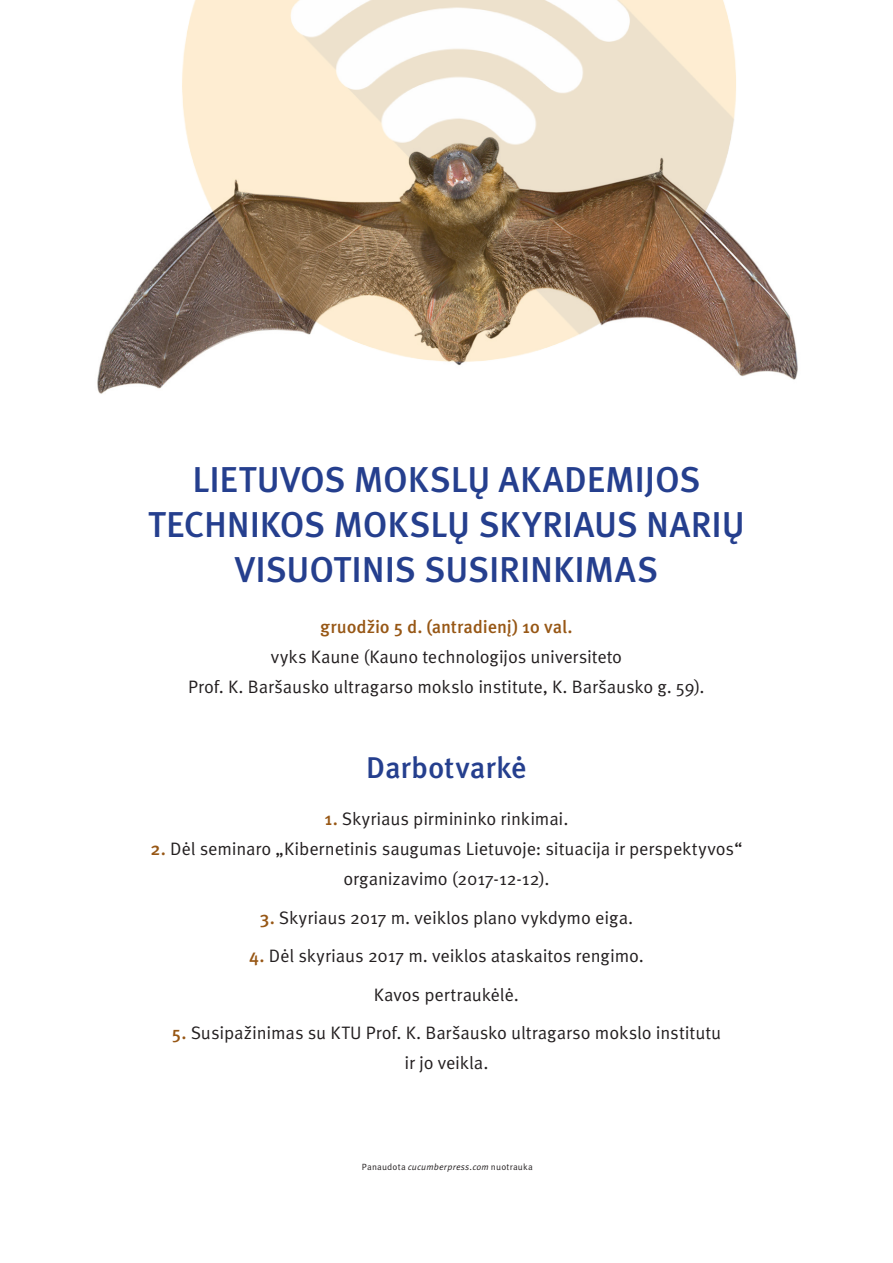
<style>
.page{position:relative;width:893px;height:1263px;background:#fff}
.page>*{position:absolute;margin:0;border:0;box-sizing:border-box;transform-origin:0 0}
.t1{font:500 36px/45px "Meta Pro";letter-spacing:-.005em;color:#253f8e;text-align:center}
.t2{font:500 30px "Meta Pro";letter-spacing:-.005em;color:#253f8e}
.t3{font:18px/30px "Meta Pro";letter-spacing:-.01em;color:#231f20;text-align:center}
.t4{font:500 18px "Meta Pro";letter-spacing:-.005em;color:#975715}
.t5{font:9px "Meta Pro";letter-spacing:.02em;color:#231f20}
.s1{font-weight:500;color:#975715}
.s2{font-style:italic}
</style>
<div class="page">
<img style="left:97px;top:246px;width:701px;height:148px">
<img style="left:173px;top:0;width:573px;height:372px">
<h1 class="t1" style="left:148px;top:458px;width:598px">LIETUVOS MOKSLŲ AKADEMIJOS<br>TECHNIKOS MOKSLŲ SKYRIAUS NARIŲ<br>VISUOTINIS SUSIRINKIMAS</h1>
<p class="t4" style="left:320px;top:616px;width:254px">gruodžio 5 d. (antradienį) 10 val.</p>
<p class="t3" style="left:188px;top:643px;width:518px">vyks Kaune (Kauno technologijos universiteto<br>Prof. K. Baršausko ultragarso mokslo institute, K. Baršausko g. 59).</p>
<h2 class="t2" style="left:366px;top:748px;width:162px">Darbotvarkė</h2>
<p class="t3" style="left:324px;top:804px;width:245px"><span class="s1">1.</span> Skyriaus pirmininko rinkimai.</p>
<p class="t3" style="left:151px;top:834px;width:593px"><span class="s1">2.</span> Dėl seminaro „Kibernetinis saugumas Lietuvoje: situacija ir perspektyvos“ organizavimo (2017-12-12).</p>
<p class="t3" style="left:260px;top:903px;width:375px"><span class="s1">3.</span> Skyriaus 2017 m. veiklos plano vykdymo eiga.</p>
<p class="t3" style="left:249px;top:937px;width:396px;line-height:38.5px"><span class="s1">4.</span> Dėl skyriaus 2017 m. veiklos ataskaitos rengimo.<br>Kavos pertraukėlė.</p>
<p class="t3" style="left:172px;top:1018px;width:551px"><span class="s1">5.</span> Susipažinimas su KTU Prof. K. Baršausko ultragarso mokslo institutu ir jo veikla.</p>
<p class="t5" style="left:362px;top:1161px;width:172px">Panaudota <span class="s2">cucumberpress.com</span> nuotrauka</p>
</div>
